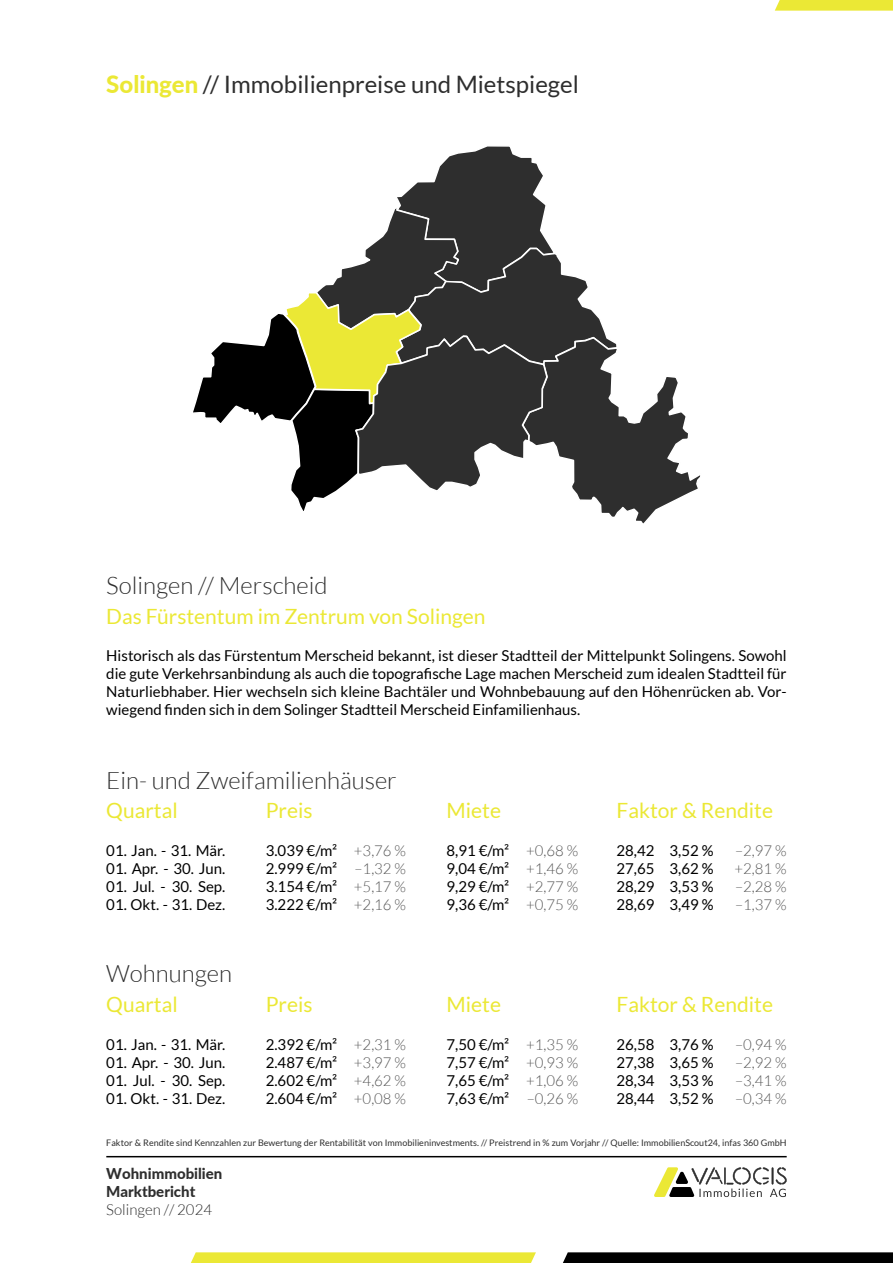
<style>
.page{position:relative;width:893px;height:1263px;background:#fff}
.page>*{position:absolute;margin:0;border:0;box-sizing:border-box;transform-origin:0 0}
.t1{font:300 24px "Lato";color:#2e2e2e}
.t2{font:24px "Lato";color:#2e2e2e}
.t3{font:21px "Lato";color:#ebe835}
.t4{font:15px/18px "Lato";color:#000;text-align:justify}
.t5{font:300 15px "Lato";color:#575757}
.t6{font:800 15px/18px "Lato";color:#2e2e2e}
.t7{font:300 15px "Lato";color:#2e2e2e}
.t8{font:9px "Lato";color:#2e2e2e}
.s1{font-weight:800;color:#ebe835}
.s2{font-weight:300;color:#575757}
</style>
<div class="page">
<svg style="left:654px;top:1167px;width:133px;height:30px"></svg>
<hr style="left:106px;top:1156px;width:681px;height:1px;background:#000">
<svg style="left:563px;top:1252px;width:330px;height:11px;background:#0a0a0a"></svg>
<svg style="left:191px;top:1252px;width:345px;height:11px;background:#ebe93e"></svg>
<svg style="left:775px;top:0;width:118px;height:11px"></svg>
<svg style="left:193px;top:146px;width:508px;height:378px"></svg>
<h1 class="t2" style="left:106px;top:71px;width:474px"><span class="s1">Solingen</span> // Immobilienpreise und Mietspiegel</h1>
<h1 class="t1" style="left:106px;top:573px;width:223px">Solingen // Merscheid</h1>
<h2 class="t3" style="left:106px;top:604px;width:381px">Das Fürstentum im Zentrum von Solingen</h2>
<p class="t4" style="left:106px;top:647px;width:682px">Historisch als das Fürstentum Merscheid bekannt, ist dieser Stadtteil der Mittelpunkt Solingens. Sowohl die gute Verkehrsanbindung als auch die topografische Lage machen Merscheid zum idealen Stadtteil für Naturliebhaber. Hier wechseln sich kleine Bachtäler und Wohnbebauung auf den Höhenrücken ab. Vor&shy;wiegend finden sich in dem Solinger Stadtteil Merscheid Einfamilienhaus.</p>
<h1 class="t1" style="left:106px;top:767px;width:292px">Ein- und Zweifamilienhäuser</h1>
<h2 class="t3" style="left:106px;top:799px;width:73px">Quartal</h2>
<h2 class="t3" style="left:266px;top:799px;width:48px">Preis</h2>
<h2 class="t3" style="left:446px;top:799px;width:56px">Miete</h2>
<h2 class="t3" style="left:617px;top:799px;width:158px">Faktor &amp; Rendite</h2>
<p class="t4" style="left:106px;top:841px;width:121px">01. Jan. - 31. Mär.</p>
<p class="t4" style="left:106px;top:859px;width:121px">01. Apr. - 30. Jun.</p>
<p class="t4" style="left:106px;top:877px;width:121px">01. Jul. - 30. Sep.</p>
<p class="t4" style="left:106px;top:895px;width:121px">01. Okt. - 31. Dez.</p>
<p class="t4" style="left:266px;top:841px;width:142px">3.039 €/m² <span class="s2">+3,76 % </span>2.999 €/m² <span class="s2">–1,32 % </span>3.154 €/m² <span class="s2">+5,17 % </span>3.222 €/m² <span class="s2">+2,16 %</span></p>
<p class="t4" style="left:446px;top:841px;width:133px">8,91 €/m² <span class="s2">+0,68 % </span>9,04 €/m² <span class="s2">+1,46 % </span>9,29 €/m² <span class="s2">+2,77 % </span>9,36 €/m² <span class="s2">+0,75 %</span></p>
<p class="t4" style="left:617px;top:841px;width:98px">28,42 3,52 %</p>
<p class="t5" style="left:735px;top:842px;width:53px">–2,97 %</p>
<p class="t4" style="left:617px;top:859px;width:98px">27,65 3,62 %</p>
<p class="t5" style="left:734px;top:860px;width:54px">+2,81 %</p>
<p class="t4" style="left:617px;top:877px;width:98px">28,29 3,53 %</p>
<p class="t5" style="left:735px;top:878px;width:53px">–2,28 %</p>
<p class="t4" style="left:617px;top:895px;width:98px">28,69 3,49 %</p>
<p class="t5" style="left:735px;top:896px;width:53px">–1,37 %</p>
<h1 class="t1" style="left:106px;top:961px;width:127px">Wohnungen</h1>
<h2 class="t3" style="left:106px;top:992px;width:73px">Quartal</h2>
<h2 class="t3" style="left:266px;top:992px;width:48px">Preis</h2>
<h2 class="t3" style="left:446px;top:992px;width:56px">Miete</h2>
<h2 class="t3" style="left:617px;top:992px;width:158px">Faktor &amp; Rendite</h2>
<p class="t4" style="left:106px;top:1035px;width:121px">01. Jan. - 31. Mär.</p>
<p class="t4" style="left:106px;top:1053px;width:121px">01. Apr. - 30. Jun.</p>
<p class="t4" style="left:106px;top:1071px;width:121px">01. Jul. - 30. Sep.</p>
<p class="t4" style="left:106px;top:1089px;width:121px">01. Okt. - 31. Dez.</p>
<p class="t4" style="left:266px;top:1035px;width:142px">2.392 €/m² <span class="s2">+2,31 % </span>2.487 €/m² <span class="s2">+3,97 % </span>2.602 €/m² <span class="s2">+4,62 % </span>2.604 €/m² <span class="s2">+0,08 %</span></p>
<p class="t4" style="left:446px;top:1035px;width:133px">7,50 €/m² <span class="s2">+1,35 % </span>7,57 €/m² <span class="s2">+0,93 % </span>7,65 €/m² <span class="s2">+1,06 % </span>7,63 €/m² <span class="s2">–0,26 %</span></p>
<p class="t4" style="left:617px;top:1035px;width:98px">26,58 3,76 %</p>
<p class="t5" style="left:735px;top:1036px;width:53px">–0,94 %</p>
<p class="t4" style="left:617px;top:1053px;width:98px">27,38 3,65 %</p>
<p class="t5" style="left:735px;top:1054px;width:53px">–2,92 %</p>
<p class="t4" style="left:617px;top:1071px;width:98px">28,34 3,53 %</p>
<p class="t5" style="left:735px;top:1072px;width:53px">–3,41 %</p>
<p class="t4" style="left:617px;top:1089px;width:98px">28,44 3,52 %</p>
<p class="t5" style="left:735px;top:1090px;width:53px">–0,34 %</p>
<p class="t8" style="left:106px;top:1138px;width:682px">Faktor &amp; Rendite sind Kennzahlen zur Bewertung der Rentabilität von Immobilieninvestments. // Preistrend in % zum Vorjahr // Quelle: ImmobilienScout24, infas 360 GmbH</p>
<p class="t6" style="left:106px;top:1164px;width:118px">Wohnimmobilien<br>Marktbericht</p>
<p class="t7" style="left:106px;top:1202px;width:107px">Solingen // 2024</p>
</div>
